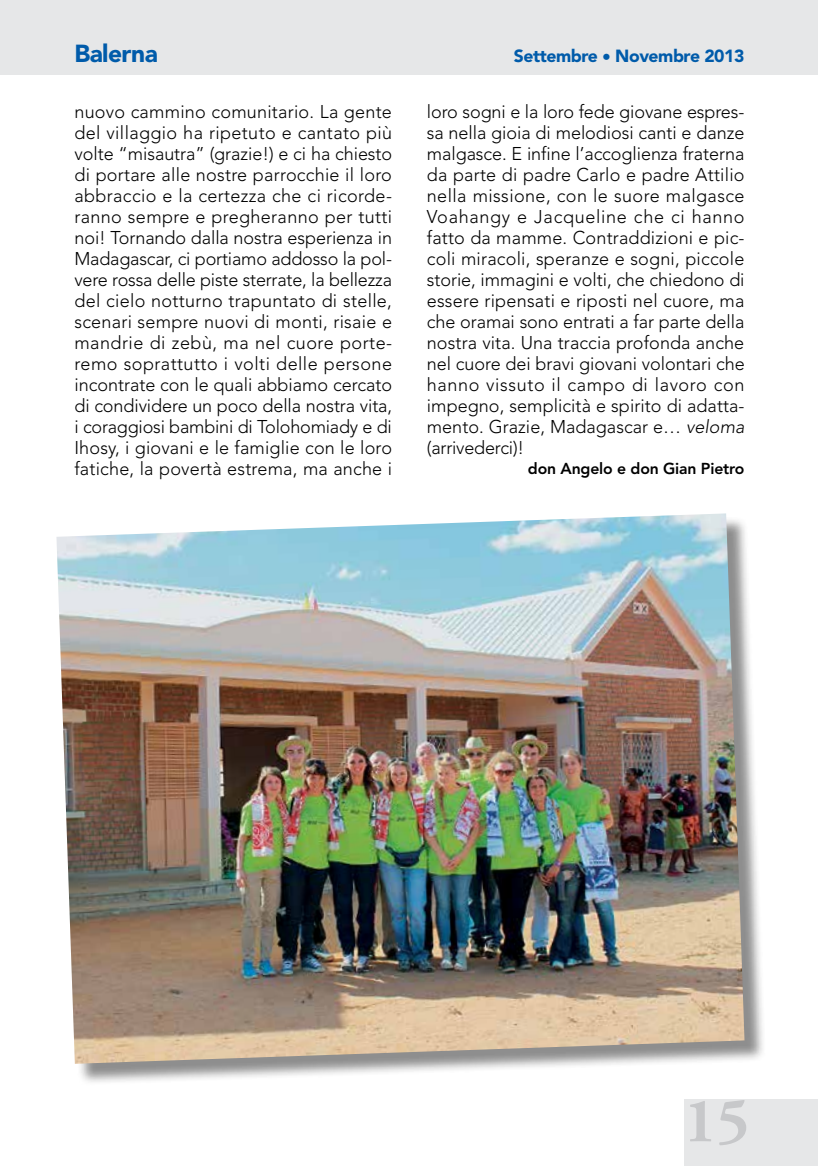
<style>
.page{position:relative;width:819px;height:1166px;background:#fff}
.page>*{position:absolute;margin:0;border:0;box-sizing:border-box;transform-origin:0 0}
.t1{font:700 63px "Adobe Garamond Pro";color:#c7c8ca}
.t2{font:900 24.5px "Avenir";letter-spacing:-.025em;color:#005baa}
.t3{font:300 18.38px/21px "Avenir";letter-spacing:.005em;color:#000;text-align:justify}
.t4{font:900 17.5px "Avenir";letter-spacing:-.025em;color:#005baa}
.t5{font:800 15.75px "Avenir";letter-spacing:-.01em;color:#000}
.s1{font-style:italic}
</style>
<div class="page">
<div style="left:685px;top:1099px;width:132px;height:67px;background:#e6e7e8"></div>
<div style="left:0;top:0;width:817px;height:74px;background:#e6e7e8"></div>
<div style="left:60px;top:517px;width:706px;height:568px;background:#000;opacity:.45"></div>
<img style="left:56px;top:513px;width:688px;height:551px">
<h2 class="t2" style="left:74px;top:38px;width:85px">Balerna</h2>
<p class="t4" style="left:514px;top:45px;width:232px">Settembre • Novembre 2013</p>
<p class="t3" style="left:74px;top:101px;width:319px">nuovo cammino comunitario. La gente del villaggio ha ripetuto e cantato più volte “misautra” (grazie!) e ci ha chiesto di portare alle nostre parrocchie il loro abbraccio e la certezza che ci ricorde&shy;ranno sempre e pregheranno per tutti noi! Tornando dalla nostra esperienza in Madagascar, ci portiamo addosso la pol&shy;vere rossa delle piste sterrate, la bellezza del cielo notturno trapuntato di stelle, scenari sempre nuovi di monti, risaie e mandrie di zebù, ma nel cuore porte&shy;remo soprattutto i volti delle persone incontrate con le quali abbiamo cercato di condividere un poco della nostra vita, i coraggiosi bambini di Tolohomiady e di Ihosy, i giovani e le famiglie con le loro fatiche, la povertà estrema, ma anche i</p>
<p class="t3" style="left:427px;top:101px;width:319px">loro sogni e la loro fede giovane espres&shy;sa nella gioia di melodiosi canti e danze malgasce. E infine l’accoglienza fraterna da parte di padre Carlo e padre Attilio nella missione, con le suore malgasce Voahangy e Jacqueline che ci hanno fatto da mamme. Contraddizioni e pic&shy;coli miracoli, speranze e sogni, piccole storie, immagini e volti, che chiedono di essere ripensati e riposti nel cuore, ma che oramai sono entrati a far parte della nostra vita. Una traccia profonda anche nel cuore dei bravi giovani volontari che hanno vissuto il campo di lavoro con impegno, semplicità e spirito di adatta&shy;mento. Grazie, Madagascar e… <span class="s1">veloma </span>(arrivederci)!</p>
<p class="t5" style="left:528px;top:459px;width:218px">don Angelo e don Gian Pietro</p>
<h1 class="t1" style="left:684px;top:1084px;width:67px">15</h1>
</div>
